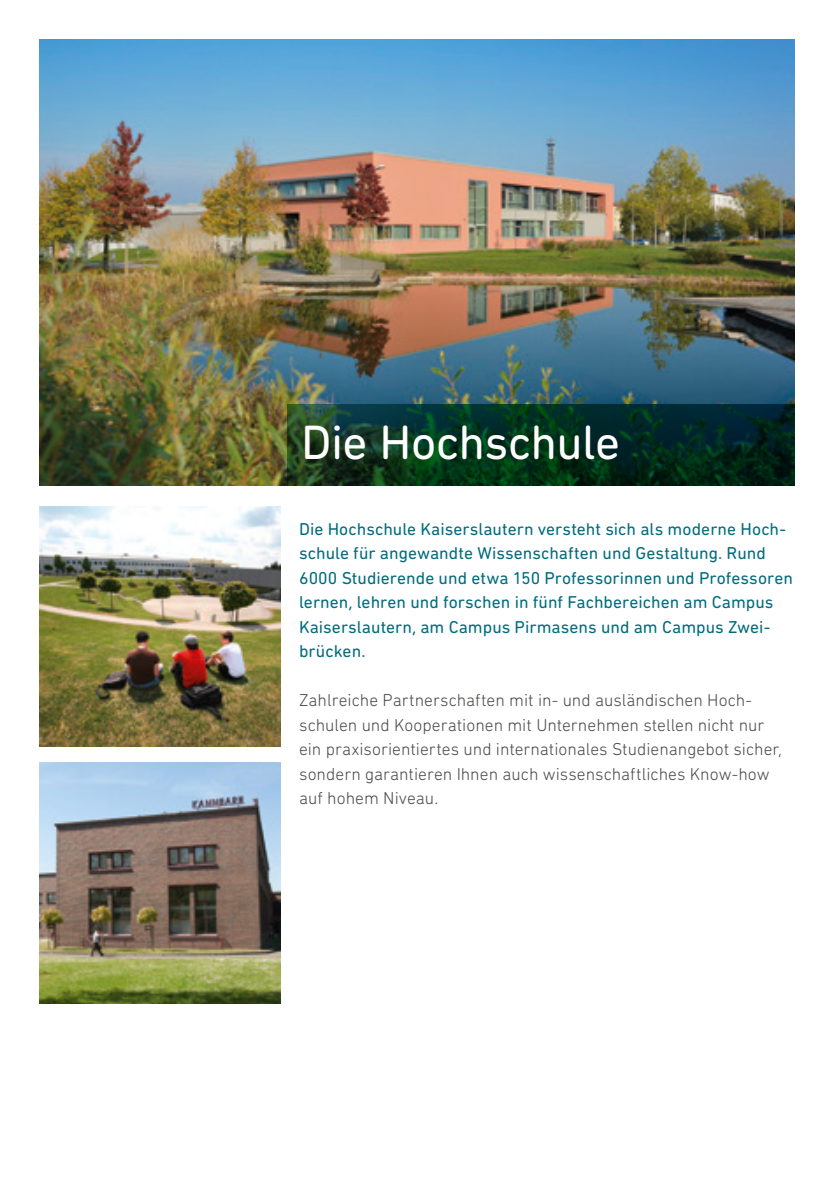
<style>
.page{position:relative;width:834px;height:1191px;background:#fff}
.page>*{position:absolute;margin:0;border:0;box-sizing:border-box;transform-origin:0 0}
.t1{font:49px "DIN Next Rounded LT Pro";letter-spacing:-.015em;color:#fff}
.t2{font:17.5px/24.5px "DIN Next Rounded LT Pro";color:#006c7d}
.t3{font:300 17.5px/24.5px "DIN Next Rounded LT Pro";color:#4a4a49}
</style>
<div class="page">
<img style="left:40px;top:39px;width:754px;height:447px">
<img style="left:40px;top:506px;width:240px;height:241px">
<img style="left:40px;top:762px;width:240px;height:241px">
<svg style="left:288px;top:405px;width:506px;height:81px;background:#063120"></svg>
<p class="t1" style="left:301px;top:413px;width:320px">Die Hochschule</p>
<p class="t2" style="left:299px;top:516px;width:495px">Die Hochschule Kaiserslautern versteht sich als moderne Hoch&shy;schule für angewandte Wissenschaften und Gestaltung. Rund 6000 Studierende und etwa 150 Professorinnen und Professoren lernen, lehren und forschen in fünf Fachbereichen am Campus Kaiserslautern, am Campus Pirmasens und am Campus Zwei&shy;brücken.</p>
<p class="t3" style="left:299px;top:687px;width:484px">Zahlreiche Partnerschaften mit in- und ausländischen Hoch&shy;schulen und Kooperationen mit Unternehmen stellen nicht nur ein praxisorientiertes und internationales Studienangebot sicher, sondern garantieren Ihnen auch wissenschaftliches Know-how auf hohem Niveau.</p>
</div>
